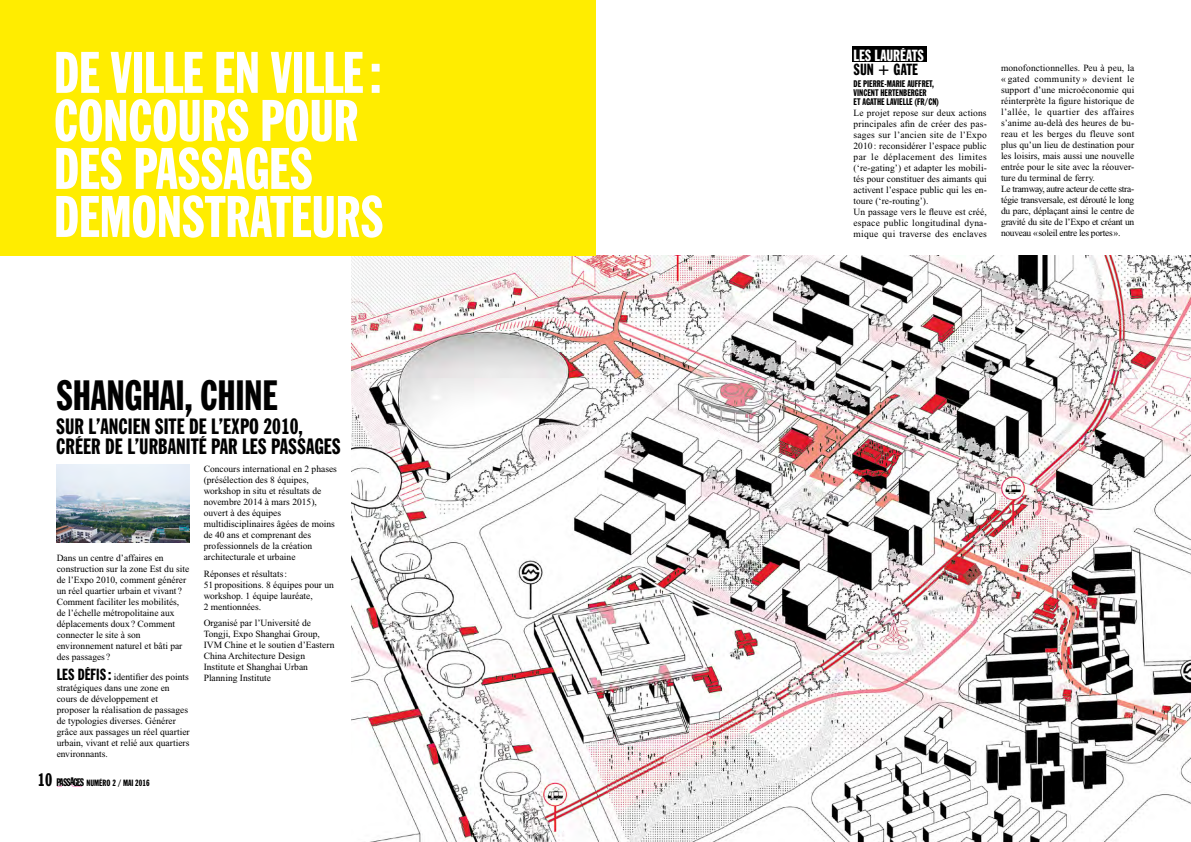
<style>
.page{position:relative;width:1191px;height:842px;background:#fff}
.page>*{position:absolute;margin:0;border:0;box-sizing:border-box;transform-origin:0 0}
.t1{font:700 58px/48px "Franklin Gothic Accents Shannon";color:#fff}
.t2{font:700 42px "Franklin Gothic Accents Shannon";color:#000}
.t3{font:700 22px/20px "Franklin Gothic Accents Shannon";color:#000}
.t4{font:700 18px "Franklin Gothic Accents Shannon";color:#000}
.t5{font:700 16px "Franklin Gothic Accents Shannon";color:#fff}
.t6{font:700 16px "Franklin Gothic Accents Shannon";color:#000}
.t7{font:9.5px/11px "Times New Roman";color:#000}
.t8{font:700 9.5px/9px "Franklin Gothic Accents Shannon";color:#000}
.t9{font:700 9px "Franklin Gothic Accents Shannon";color:#000}
.s1{font-family:"Franklin Gothic Accents Shannon";font-weight:700;font-size:16px}
.s2{font-size:10.9px}
</style>
<div class="page">
<svg style="left:71px;top:784px;width:11px;height:3px"></svg>
<img style="left:351px;top:255px;width:840px;height:587px">
<img style="left:57px;top:465px;width:133px;height:78px">
<div style="left:852px;top:47px;width:75px;height:15px;background:#000"></div>
<div style="left:0;top:0;width:595px;height:255px;background:#ffed00"></div>
<h1 class="t1" style="left:54px;top:49px;width:76px">DE VILLE</h1>
<h1 class="t1" style="left:214px;top:49px;width:73px">EN VILLE</h1>
<h1 class="t1" style="left:370px;top:49px;width:13px">:</h1>
<h1 class="t1" style="left:54px;top:97px;width:99px">CONCOURS</h1>
<h1 class="t1" style="left:260px;top:97px;width:25px">POUR</h1>
<h1 class="t1" style="left:54px;top:145px;width:103px">DES PASSAGES<br>DEMO</h1>
<h1 class="t1" style="left:157px;top:193px;width:49px">NSTRATEURS</h1>
<h2 class="t2" style="left:56px;top:371px;width:220px">SHANGHAI, CHINE</h2>
<h3 class="t3" style="left:56px;top:417px;width:286px">SUR L’ANCIEN SITE DE L’EXPO 2010,<br>CRÉER DE L’URBANITÉ PAR LES PASSAGES</h3>
<p class="t7" style="left:57px;top:552px;width:134px">Dans un centre d’affaires en construction sur la zone Est du site de l’Expo 2010, comment générer un réel quartier urbain et vivant ?<br>Comment faciliter les mobilités, de l’échelle métropolitaine aux déplacements doux? Comment connecter le site à son environnement naturel et bâti par des passages?</p>
<p class="t7" style="left:57px;top:671px;width:135px"><span class="s1">LES DÉFIS:</span> identifier des points stratégiques dans une zone en cours de développement et proposer la réalisation de passages de typologies diverses. Générer grâce aux passages un réel quartier urbain, vivant et relié aux quartiers environnants.</p>
<h3 class="t4" style="left:38px;top:769px;width:35px">10<span class="s2">PS</span></h3>
<p class="t9" style="left:59px;top:777px;width:92px"><span class="s2">AS AGES</span> NUMÉRO 2 / MAI 2016</p>
<p class="t7" style="left:204px;top:464px;width:135px">Concours international en 2 phases (présélection des 8 équipes, workshop in situ et résultats de novembre 2014 à mars 2015), ouvert à des équipes multidisciplinaires âgées de moins de 40 ans et comprenant des professionnels de la création architecturale et urbaine</p>
<p class="t7" style="left:204px;top:568px;width:132px">Réponses et résultats:<br>51propositions. 8 équipes pour un workshop. 1 équipe lauréate,<br>2 mentionnées.</p>
<p class="t7" style="left:204px;top:618px;width:132px">Organisé par l’Université de<br>Tongji, Expo Shanghai Group,<br>IVM Chine et le soutien d’Eastern<br>China Architecture Design<br>Institute et Shanghai Urban<br>Planning Institute</p>
<h3 class="t5" style="left:853px;top:46px;width:29px">LES LAURÉATS</h3>
<h3 class="t6" style="left:853px;top:60px;width:48px">SU N + GATE</h3>
<p class="t8" style="left:853px;top:79px;width:87px">DE PIERRE-MARIE AUFFRET,<br>VINCENT HERTENBERGER<br>ET AGATHE LAVIELLE (FR/CN)</p>
<p class="t7" style="left:853px;top:107px;width:135px">Le projet repose sur deux actions principales afin de créer des pas&shy;sages sur l’ancien site de l’Expo 2010 : reconsidérer l’espace public par le déplacement des limites (‘re-gating’) et adapter les mobili&shy;tés pour constituer des aimants qui activent l’espace public qui les en&shy;toure (‘re-routing’).<br>Un passage vers le fleuve est créé, espace public longitudinal dyna&shy;mique qui traverse des enclaves</p>
<p class="t7" style="left:1001px;top:63px;width:135px">monofonctionnelles. Peu à peu, la « gated community » devient le support d’une microéconomie qui réinterprète la figure historique de l’allée, le quartier des affaires s’anime au-delà des heures de bu&shy;reau et les berges du fleuve sont plus qu’un lieu de destination pour les loisirs, mais aussi une nouvelle entrée pour le site avec la réouver&shy;ture du terminal de ferry.<br>Le tramway, autre acteur de cette stra&shy;tégie transversale, est dérouté le long du parc, déplaçant ainsi le centre de gravité du site de l’Expo et créant un nouveau «soleil entre les portes».</p>
</div>
